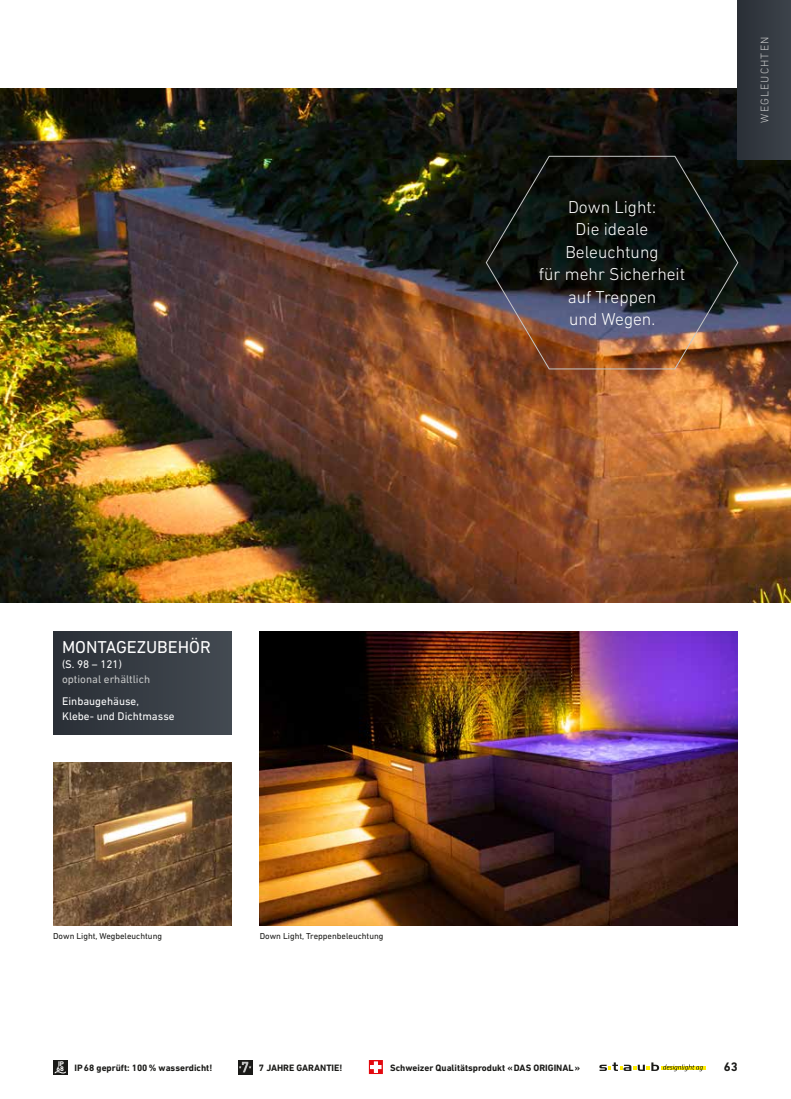
<style>
.page{position:relative;width:791px;height:1099px;background:#fff}
.page>*{position:absolute;margin:0;border:0;box-sizing:border-box;transform-origin:0 0}
.t1{font:300 17.5px/22.5px "DIN Next LT Pro";color:#fff;text-align:center}
.t2{font:17.5px "DIN Next LT Pro";color:#fff}
.t3{font:700 12.5px "DIN Next LT Pro";color:#1a1a18}
.t4{font:11.25px/15px "DIN Next LT Pro";color:#fff}
.t5{font:11.25px "DIN Next LT Pro";color:#c5c6c6}
.t6{font:300 11.25px "DIN Next LT Pro";letter-spacing:.1em;color:#c5c6c6}
.t7{font:700 9.38px "DIN Next LT Pro";color:#1a1a18}
.t8{font:8.75px "DIN Next LT Pro";color:#1a1a18}
.t9{font:700 6.88px/5.4px "DIN Next LT Pro";color:#fff}
</style>
<div class="page">
<img style="left:0;top:89px;width:790px;height:513px">
<svg style="left:599px;top:1062px;width:103px;height:9px"></svg>
<div style="left:737px;top:0;width:53px;height:159px;background:#333840"></div>
<img style="left:260px;top:631px;width:477px;height:295px">
<img style="left:53px;top:762px;width:178px;height:163px">
<img style="left:485px;top:155px;width:253px;height:214px">
<div style="left:238px;top:1059px;width:14px;height:15px;background:#1a1a18"></div>
<svg style="left:239px;top:1061px;width:12px;height:11px"></svg>
<svg style="left:369px;top:1059px;width:14px;height:14px"></svg>
<svg style="left:370px;top:1061px;width:11px;height:11px"></svg>
<div style="left:53px;top:1059px;width:14px;height:15px;background:#1a1a18"></div>
<svg style="left:54px;top:1071px;width:12px;height:3px"></svg>
<div style="left:53px;top:631px;width:178px;height:103px;background:linear-gradient(to right,#2a2f36,#434a51)"></div>
<h1 class="t1" style="left:538px;top:195px;width:148px">Down Light:<br>Die ideale<br>Beleuchtung<br>für mehr Sicherheit auf Treppen<br>und Wegen.</h1>
<p class="t6" style="left:758px;top:123px;width:87px;rotate:-90deg">WEGLEUCHTEN</p>
<h1 class="t2" style="left:62px;top:637px;width:150px">MONTAGEZUBEHÖR</h1>
<p class="t4" style="left:62px;top:656px;width:61px">(S. 98 – 121)</p>
<p class="t5" style="left:62px;top:672px;width:90px">optional erhältlich</p>
<p class="t4" style="left:62px;top:693px;width:114px">Einbaugehäuse,<br>Klebe- und Dichtmasse</p>
<p class="t8" style="left:53px;top:930px;width:110px">Down Light, Wegbeleuchtung</p>
<p class="t8" style="left:260px;top:931px;width:125px">Down Light, Treppenbeleuchtung</p>
<p class="t9" style="left:56px;top:1060px;width:9px">IP<br>68</p>
<p class="t7" style="left:74px;top:1062px;width:139px">IP68 geprüft: 100% wasserdicht!</p>
<p class="t7" style="left:259px;top:1062px;width:85px">7 JAHRE GARANTIE!</p>
<p class="t7" style="left:390px;top:1062px;width:191px">Schweizer Qualitätsprodukt «DAS ORIGINAL»</p>
<h2 class="t3" style="left:723px;top:1059px;width:15px">63</h2>
</div>
